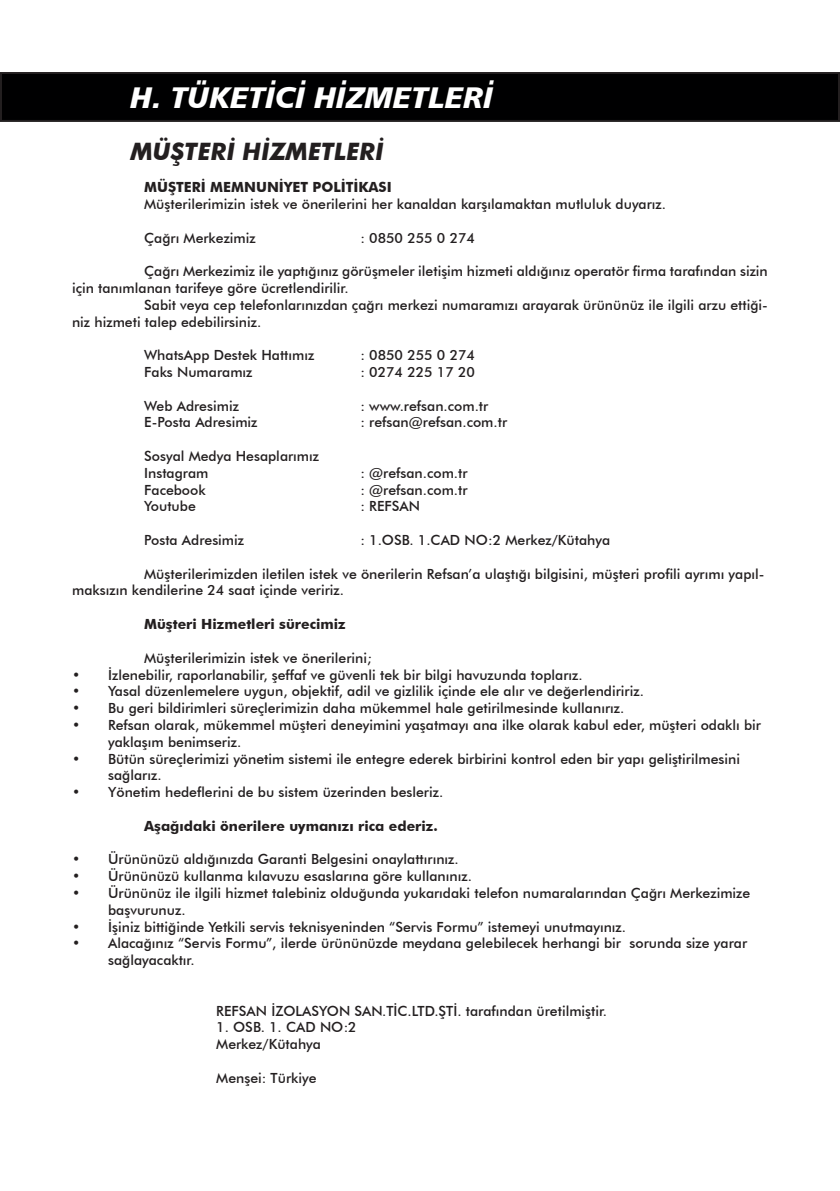
<style>
.page{position:relative;width:840px;height:1191px;background:#fff}
.page>*{position:absolute;margin:0;border:0;box-sizing:border-box;transform-origin:0 0}
.t1{font:30px "Humanist 777 BT Black Italic B";color:#fff}
.t2{font:italic 700 24px "Futura BT";color:#231f20}
.t3{font:500 14px/16.8px "Futura BT";color:#231f20}
.t4{font:700 14px "Futura BT";color:#231f20}
</style>
<div class="page">
<div style="left:1px;top:73px;width:837px;height:48px;background:#000001"></div>
<div style="left:0;top:72px;width:839px;height:50px;border:2px solid #231f20"></div>
<p class="t1" style="left:130px;top:78px;width:364px">H. TÜKETİCİ HİZMETLERİ</p>
<p class="t2" style="left:130px;top:137px;width:255px">MÜŞTERİ HİZMETLERİ</p>
<p class="t4" style="left:144px;top:179px;width:249px">MÜŞTERİ MEMNUNİYET POLİTİKASI</p>
<p class="t3" style="left:144px;top:195px;width:523px">Müşterilerimizin istek ve önerilerini her kanaldan karşılamaktan mutluluk duyarız.</p>
<p class="t3" style="left:144px;top:229px;width:113px">Çağrı Merkezimiz</p>
<p class="t3" style="left:360px;top:229px;width:116px">: 0850 255 0 274</p>
<p class="t3" style="left:72px;top:263px;width:697px;text-indent:72px">Çağrı Merkezimiz ile yaptığınız görüşmeler iletişim hizmeti aldığınız operatör firma tarafından sizin için tanımlanan tarifeye göre ücretlendirilir.</p>
<p class="t3" style="left:72px;top:296px;width:697px;text-indent:72px">Sabit veya cep telefonlarınızdan çağrı merkezi numaramızı arayarak ürününüz ile ilgili arzu ettiği&shy;niz hizmeti talep edebilirsiniz.</p>
<p class="t3" style="left:144px;top:347px;width:172px">WhatsApp Destek Hattımız</p>
<p class="t3" style="left:360px;top:347px;width:116px">: 0850 255 0 274</p>
<p class="t3" style="left:144px;top:363px;width:110px">Faks Numaramız</p>
<p class="t3" style="left:360px;top:363px;width:116px">: 0274 225 17 20</p>
<p class="t3" style="left:144px;top:397px;width:96px">Web Adresimiz</p>
<p class="t3" style="left:360px;top:397px;width:129px">: www.refsan.com.tr</p>
<p class="t3" style="left:144px;top:414px;width:115px">E-Posta Adresimiz</p>
<p class="t3" style="left:360px;top:414px;width:148px">: refsan@refsan.com.tr</p>
<p class="t3" style="left:144px;top:447px;width:176px">Sosyal Medya Hesaplarımız</p>
<p class="t3" style="left:144px;top:464px;width:66px">Instagram</p>
<p class="t3" style="left:360px;top:464px;width:109px">: @refsan.com.tr</p>
<p class="t3" style="left:144px;top:481px;width:63px">Facebook</p>
<p class="t3" style="left:360px;top:481px;width:109px">: @refsan.com.tr</p>
<p class="t3" style="left:144px;top:498px;width:53px">Youtube</p>
<p class="t3" style="left:360px;top:498px;width:61px">: REFSAN</p>
<p class="t3" style="left:144px;top:531px;width:101px">Posta Adresimiz</p>
<p class="t3" style="left:360px;top:531px;width:251px">: 1.OSB. 1.CAD NO:2 Merkez/Kütahya</p>
<p class="t3" style="left:72px;top:565px;width:693px;text-indent:72px">Müşterilerimizden iletilen istek ve önerilerin Refsan’a ulaştığı bilgisini, müşteri profili ayrımı yapıl&shy;maksızın kendilerine 24 saat içinde veririz.</p>
<p class="t4" style="left:144px;top:615px;width:203px">Müşteri Hizmetleri sürecimiz</p>
<p class="t3" style="left:144px;top:649px;width:229px">Müşterilerimizin istek ve önerilerini;</p>
<p class="t3" style="left:72px;top:666px;width:512px">• İzlenebilir, raporlanabilir, şeffaf ve güvenli tek bir bilgi havuzunda toplarız.</p>
<p class="t3" style="left:72px;top:683px;width:573px">• Yasal düzenlemelere uygun, objektif, adil ve gizlilik içinde ele alır ve değerlendiririz.</p>
<p class="t3" style="left:72px;top:699px;width:553px">• Bu geri bildirimleri süreçlerimizin daha mükemmel hale getirilmesinde kullanırız.</p>
<p class="t3" style="left:108px;top:716px;width:654px;text-indent:-36px">• Refsan olarak, mükemmel müşteri deneyimini yaşatmayı ana ilke olarak kabul eder, müşteri odaklı bir yaklaşım benimseriz.</p>
<p class="t3" style="left:108px;top:750px;width:633px;text-indent:-36px">• Bütün süreçlerimizi yönetim sistemi ile entegre ederek birbirini kontrol eden bir yapı geliştirilmesini sağlarız.</p>
<p class="t3" style="left:72px;top:783px;width:372px">• Yönetim hedeflerini de bu sistem üzerinden besleriz.</p>
<p class="t4" style="left:144px;top:817px;width:295px">Aşağıdaki önerilere uymanızı rica ederiz.</p>
<p class="t3" style="left:72px;top:851px;width:388px">• Ürününüzü aldığınızda Garanti Belgesini onaylattırınız.</p>
<p class="t3" style="left:72px;top:867px;width:401px">• Ürününüzü kullanma kılavuzu esaslarına göre kullanınız.</p>
<p class="t3" style="left:108px;top:884px;width:643px;text-indent:-36px">• Ürününüz ile ilgili hizmet talebiniz olduğunda yukarıdaki telefon numaralarından Çağrı Merkezimize başvurunuz.</p>
<p class="t3" style="left:72px;top:918px;width:555px">• İşiniz bittiğinde Yetkili servis teknisyeninden “Servis Formu” istemeyi unutmayınız.</p>
<p class="t3" style="left:108px;top:935px;width:640px;text-indent:-36px">• Alacağınız “Servis Formu”, ilerde ürününüzde meydana gelebilecek herhangi bir sorunda size yarar sağlayacaktır.</p>
<p class="t3" style="left:216px;top:1002px;width:392px">REFSAN İZOLASYON SAN.TİC.LTD.ŞTİ. tarafından üretilmiştir.</p>
<p class="t3" style="left:216px;top:1019px;width:142px">1. OSB. 1. CAD NO:2</p>
<p class="t3" style="left:216px;top:1035px;width:106px">Merkez/Kütahya</p>
<p class="t3" style="left:216px;top:1069px;width:102px">Menşei: Türkiye</p>
</div>
